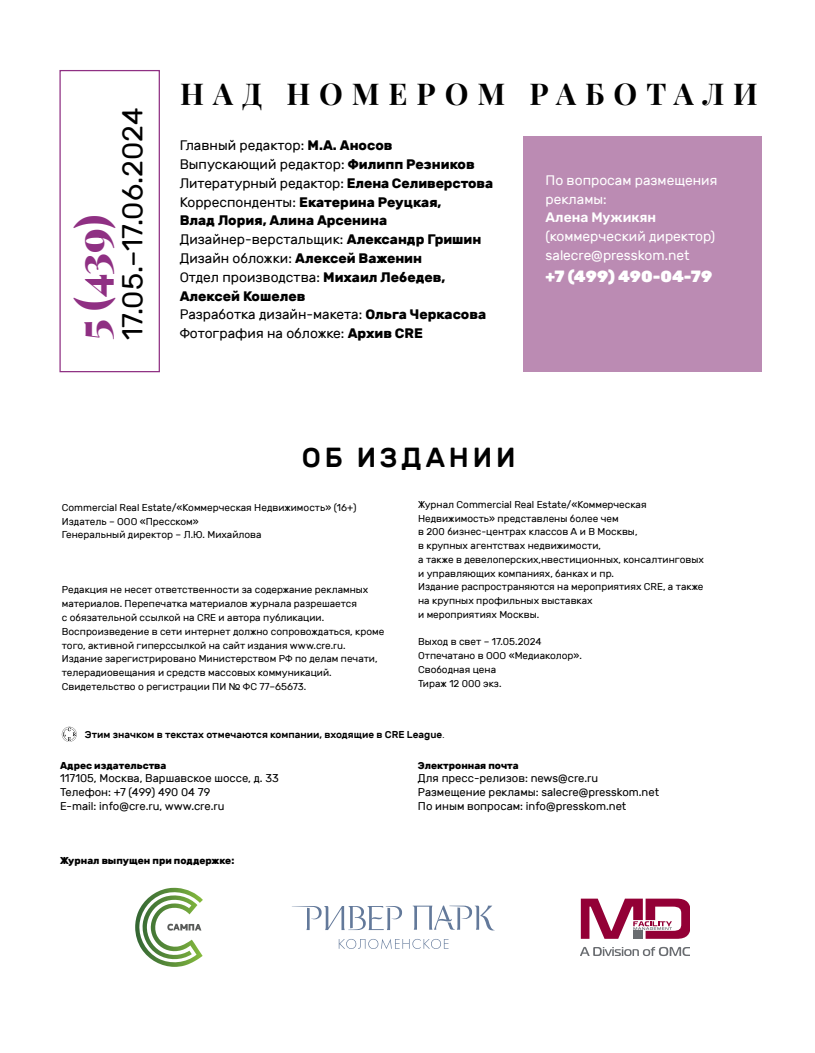
<style>
.page{position:relative;width:815px;height:1053px;background:#fff}
.page>*{position:absolute;margin:0;border:0;box-sizing:border-box;transform-origin:0 0}
.t1{font:900 42.5px "Playfair Display";color:#8f3083}
.t2{font:700 30px "Playfair Display";letter-spacing:.3em;color:#000}
.t3{font:28.75px "Rubik";color:#000}
.t4{font:500 27.5px "Rubik";letter-spacing:.14em;color:#000}
.t5{font:900 16.25px "Rubik";color:#fff}
.t6{font:13.75px/18.8px "Rubik";color:#000}
.t7{font:13.75px/18.8px "Rubik";color:#fff}
.t8{font:600 13.75px "Rubik";color:#fff}
.t9{font:11.25px/13.8px "Rubik";color:#000}
.t10{font:10px/13.8px "Rubik";color:#000}
.t11{font:700 10px "Rubik";color:#000}
.t12{font:500 10px "Rubik";color:#000}
.s1{font-weight:700}
.s2{font-weight:300;font-size:11.25px}
</style>
<div class="page">
<div style="left:523px;top:136px;width:239px;height:236px;background:#bb8bb3"></div>
<div style="left:59px;top:70px;width:101px;height:302px;border:1px solid #8f3083"></div>
<svg style="left:62px;top:726px;width:15px;height:15px"></svg>
<svg style="left:292px;top:906px;width:110px;height:24px"></svg>
<svg style="left:413px;top:905px;width:81px;height:25px"></svg>
<svg style="left:339px;top:939px;width:110px;height:10px"></svg>
<svg style="left:581px;top:898px;width:109px;height:40px"></svg>
<svg style="left:581px;top:946px;width:109px;height:10px"></svg>
<svg style="left:135px;top:887px;width:68px;height:79px"></svg>
<h3 class="t3" style="left:117px;top:340px;width:234px;rotate:-90deg">17.05.–17.06.2024</h3>
<h1 class="t1" style="left:58px;top:340px;width:127px;rotate:-90deg">5 (439)</h1>
<h2 class="t2" style="left:180px;top:70px;width:579px">НАД НОМЕРОМ РАБОТАЛИ</h2>
<p class="t6" style="left:180px;top:136px;width:315px">Главный редактор: <span class="s1">М.А. Аносов<br></span>Выпускающий редактор: <span class="s1">Филипп Резников </span>Литературный редактор: <span class="s1">Елена Селиверстова </span>Корреспонденты: <span class="s1">Екатерина Реуцкая,<br>Влад Лория, Алина Арсенина </span>Дизайнер-верстальщик: <span class="s1">Александр Гришин </span>Дизайн обложки: <span class="s1">Алексей Важенин<br></span>Отдел производства: <span class="s1">Михаил Лебедев, Алексей Кошелев<br></span>Разработка дизайн-макета: <span class="s1">Ольга Черкасова </span>Фотография на обложке: <span class="s1">Архив CRE</span></p>
<h3 class="t7" style="left:546px;top:171px;width:173px">По вопросам размещения рекламы:</h3>
<h3 class="t8" style="left:546px;top:209px;width:112px">Алена Мужикян</h3>
<h3 class="t7" style="left:546px;top:227px;width:171px">(коммерческий директор) salecre@presskom.net</h3>
<h3 class="t5" style="left:546px;top:267px;width:168px">+7 (499) 490-04-79</h3>
<h3 class="t4" style="left:302px;top:442px;width:215px">ОБ ИЗДАНИИ</h3>
<p class="t10" style="left:62px;top:500px;width:296px">Commercial Real Estate/«Коммерческая Недвижимость» (16+)<br>Издатель – ООО «Пресском»<br>Генеральный директор – Л.Ю. Михайлова</p>
<p class="t10" style="left:62px;top:583px;width:324px">Редакция не несет ответственности за содержание рекламных материалов. Перепечатка материалов журнала разрешается<br>с обязательной ссылкой на CRE и автора публикации.<br>Воспроизведение в сети интернет должно сопровождаться, кроме того, активной гиперссылкой на сайт издания www.cre.ru.<br>Издание зарегистрировано Министерством РФ по делам печати, телерадиовещания и средств массовых коммуникаций.<br>Свидетельство о регистрации ПИ № ФС 77–65673.</p>
<p class="t10" style="left:418px;top:497px;width:287px">Журнал Commercial Real Estate/«Коммерческая Недвижимость» представлены более чем<br>в 200 бизнес-центрах классов А и В Москвы,<br>в крупных агентствах недвижимости,<br>а также в девелоперских,нвестиционных, консалтинговых и управляющих компаниях, банках и пр.<br>Издание распространяются на мероприятиях CRE, а также на крупных профильных выставках<br>и мероприятиях Москвы.</p>
<p class="t10" style="left:418px;top:635px;width:165px">Выход в свет – 17.05.2024<br>Отпечатано в OOO «Медиаколор».<br>Свободная цена<br>Тираж 12 000 экз.</p>
<p class="t12" style="left:85px;top:729px;width:361px">Этим значком в текстах отмечаются компании, входящие в CRE League<span class="s2">.</span></p>
<p class="t11" style="left:60px;top:759px;width:108px">Адрес издательства</p>
<p class="t9" style="left:60px;top:771px;width:220px">117105, Москва, Варшавское шоссе, д. 33<br>Телефон: +7 (499) 490 04 79<br>E-mail: info@cre.ru, www.cre.ru</p>
<p class="t11" style="left:60px;top:854px;width:176px">Журнал выпущен при поддержке:</p>
<p class="t11" style="left:418px;top:759px;width:102px">Электронная почта</p>
<p class="t9" style="left:418px;top:771px;width:243px">Для пресс-релизов: news@cre.ru<br>Размещение рекламы: salecre@presskom.net<br>По иным вопросам: info@presskom.net</p>
</div>
